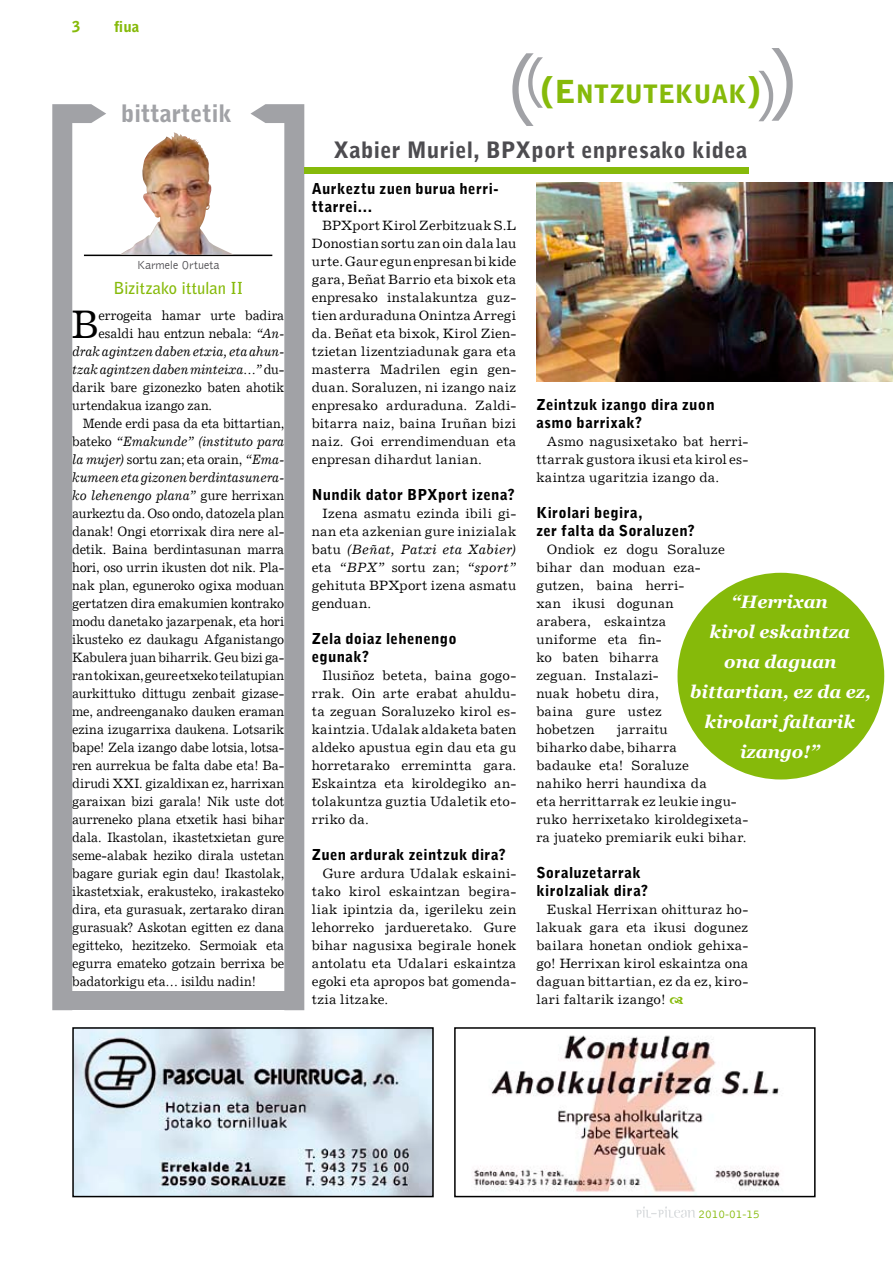
<style>
.page{position:relative;width:893px;height:1263px;background:#fff}
.page>*{position:absolute;margin:0;border:0;box-sizing:border-box;transform-origin:0 0}
.t1{font:300 72px "Bell Gothic";color:#a1a2a6}
.t2{font:39.75px "Excelsior LT";color:#000;scale:.94 1}
.t3{font:900 25.2px "Bell Gothic Std";color:#86ba0a}
.t4{font:900 24px "Bell Gothic Std";color:#a1a2a6}
.t5{font:900 22.5px "Bell Gothic Std";letter-spacing:.01em;color:#4d4c50}
.t6{font:italic 700 18px/30px "Georgia";color:#fff;text-align:center}
.t7{font:700 16.5px "Bell Gothic Std";letter-spacing:-.005em;color:#86ba0a}
.t8{font:900 15px/18px "Bell Gothic Std";letter-spacing:.025em;color:#000}
.t9{font:900 15px "Bell Gothic Std";color:#86ba0a}
.t10{font:13.5px/18px "Excelsior LT";letter-spacing:.005em;color:#000;text-align:justify}
.t11{font:13.5px "Excelsior LT";letter-spacing:.005em;color:#000;scale:.94 1}
.t12{font:italic 13.5px "Excelsior LT";letter-spacing:-.005em;color:#000;scale:.94 1}
.t13{font:300 12px "Bell Gothic";color:#4d4c50}
.t14{font:300 12px "Bell Gothic";color:#86ba0a}
.s1{font-style:italic}
.s2{font-style:normal}
.s3{font-size:103.65px}
.s4{font-size:36px}
.s5{font-size:31.5px}
</style>
<div class="page">
<svg style="left:636px;top:1206px;width:59px;height:12px"></svg>
<svg style="left:250px;top:104px;width:54px;height:906px"></svg>
<svg style="left:52px;top:104px;width:54px;height:906px"></svg>
<div style="left:677px;top:573px;width:207px;height:206px;background:#86ba0a;border-radius:50%"></div>
<div style="left:72px;top:991px;width:212px;height:19px;background:#a1a2a6"></div>
<div style="left:304px;top:168px;width:444px;height:6px;background:#86ba0a"></div>
<img style="left:536px;top:183px;width:357px;height:199px">
<hr style="left:84px;top:255px;width:188px;height:1px;background:#000">
<img style="left:75px;top:1030px;width:356px;height:164px">
<div style="left:72px;top:1027px;width:362px;height:170px;border:2px solid #000"></div>
<img style="left:474px;top:1035px;width:306px;height:157px">
<div style="left:454px;top:1027px;width:362px;height:170px;border:2px solid #000"></div>
<img style="left:119px;top:132px;width:115px;height:123px">
<p class="t9" style="left:72px;top:18px;width:10px">3</p>
<p class="t9" style="left:114px;top:18px;width:27px">fiua</p>
<h3 class="t4" style="left:121px;top:100px;width:112px">bittartetik</h3>
<p class="t13" style="left:137px;top:259px;width:84px">Karmele Ortueta</p>
<p class="t7" style="left:113px;top:279px;width:131px">Bizitzako ittulan II</p>
<h2 class="t2" style="left:72px;top:302px;width:30px">B</h2>
<p class="t11" style="left:99px;top:308px;width:199px">errogeita hamar urte badira</p>
<p class="t11" style="left:99px;top:326px;width:199px">esaldi hau entzun nebala: <span class="s1">“An-</span></p>
<p class="t12" style="left:72px;top:344px;width:227px">drak agintzen daben etxia, eta ahun-</p>
<p class="t12" style="left:72px;top:362px;width:227px">tzak agintzen daben minteixa…” <span class="s2">du-</span></p>
<p class="t11" style="left:72px;top:380px;width:227px">darik bare gizonezko baten ahotik</p>
<p class="t11" style="left:72px;top:398px;width:150px">urtendakua izango zan.</p>
<p class="t11" style="left:83px;top:416px;width:216px">Mende erdi pasa da eta bittartian,</p>
<p class="t12" style="left:72px;top:434px;width:227px"><span class="s2">bateko</span> “Emakunde” (instituto para</p>
<p class="t11" style="left:72px;top:452px;width:227px"><span class="s1">la mujer)</span> sortu zan; eta orain, <span class="s1">“Ema-</span></p>
<p class="t12" style="left:72px;top:470px;width:227px">kumeen eta gizonen berdintasunera-</p>
<p class="t12" style="left:72px;top:488px;width:227px">ko lehenengo plana” <span class="s2">gure herrixan</span></p>
<p class="t11" style="left:72px;top:506px;width:227px">aurkeztu da. Oso ondo, datozela plan</p>
<p class="t11" style="left:72px;top:524px;width:227px">danak! Ongi etorrixak dira nere al-</p>
<p class="t11" style="left:72px;top:542px;width:227px">detik. Baina berdintasunan marra</p>
<p class="t11" style="left:72px;top:560px;width:227px">hori, oso urrin ikusten dot nik. Pla-</p>
<p class="t11" style="left:72px;top:578px;width:227px">nak plan, eguneroko ogixa moduan</p>
<p class="t11" style="left:72px;top:596px;width:227px">gertatzen dira emakumien kontrako</p>
<p class="t11" style="left:72px;top:614px;width:227px">modu danetako jazarpenak, eta hori</p>
<p class="t11" style="left:72px;top:632px;width:227px">ikusteko ez daukagu Afganistango</p>
<p class="t11" style="left:72px;top:650px;width:227px">Kabulera juan biharrik. Geu bizi ga-</p>
<p class="t11" style="left:72px;top:668px;width:227px">ran tokixan, geure etxeko teilatupian</p>
<p class="t11" style="left:72px;top:686px;width:227px">aurkittuko dittugu zenbait gizase-</p>
<p class="t11" style="left:72px;top:704px;width:227px">me, andreenganako dauken eraman</p>
<p class="t11" style="left:72px;top:722px;width:227px">ezina izugarrixa daukena. Lotsarik</p>
<p class="t11" style="left:72px;top:740px;width:227px">bape! Zela izango dabe lotsia, lotsa-</p>
<p class="t11" style="left:72px;top:758px;width:227px">ren aurrekua be falta dabe eta! Ba-</p>
<p class="t11" style="left:72px;top:776px;width:227px">dirudi XXI. gizaldixan ez, harrixan</p>
<p class="t11" style="left:72px;top:794px;width:227px">garaixan bizi garala! Nik uste dot</p>
<p class="t11" style="left:72px;top:812px;width:227px">aurreneko plana etxetik hasi bihar</p>
<p class="t11" style="left:72px;top:830px;width:227px">dala. Ikastolan, ikastetxietan gure</p>
<p class="t11" style="left:72px;top:848px;width:227px">seme-alabak heziko dirala ustetan</p>
<p class="t11" style="left:72px;top:866px;width:227px">bagare guriak egin dau! Ikastolak,</p>
<p class="t11" style="left:72px;top:884px;width:227px">ikastetxiak, erakusteko, irakasteko</p>
<p class="t11" style="left:72px;top:902px;width:227px">dira, eta gurasuak, zertarako diran</p>
<p class="t11" style="left:72px;top:920px;width:227px">gurasuak? Askotan egitten ez dana</p>
<p class="t11" style="left:72px;top:938px;width:227px">egitteko, hezitzeko. Sermoiak eta</p>
<p class="t11" style="left:72px;top:956px;width:227px">egurra emateko gotzain berrixa be</p>
<p class="t11" style="left:72px;top:974px;width:197px">badatorkigu eta… isildu nadin!</p>
<h1 class="t1" style="left:752px;top:58px;width:52px">)<span class="s3">)</span></h1>
<h3 class="t3" style="left:541px;top:79px;width:221px"><span class="s4">(</span><span class="s5">E</span>NTZUTEKUAK<span class="s4">)</span></h3>
<h3 class="t5" style="left:334px;top:137px;width:415px">Xabier Muriel, BPXport enpresako kidea</h3>
<p class="t8" style="left:312px;top:180px;width:188px">Aurkeztu zuen burua herri&shy;ttarrei…</p>
<p class="t10" style="left:312px;top:217px;width:206px;text-indent:11px">BPXport Kirol Zerbitzuak S.L Donostian sortu zan oin dala lau urte. Gaur egun enpresan bi kide gara, Beñat Barrio eta bixok eta enpresako instalakuntza guz&shy;tien arduraduna Onintza Arregi da. Beñat eta bixok, Kirol Zien&shy;tzietan lizentziadunak gara eta masterra Madrilen egin gen&shy;duan. Soraluzen, ni izango naiz enpresako arduraduna. Zaldi&shy;bitarra naiz, baina Iruñan bizi naiz. Goi errendimenduan eta enpresan dihardut lanian.</p>
<p class="t8" style="left:312px;top:486px;width:205px">Nundik dator BPXport izena?</p>
<p class="t10" style="left:312px;top:505px;width:206px;text-indent:11px">Izena asmatu ezinda ibili gi&shy;nan eta azkenian gure inizialak batu <span class="s1">(Beñat, Patxi eta Xabier) </span>eta <span class="s1">“BPX”</span> sortu zan; <span class="s1">“sport” </span>gehituta BPXport izena asmatu genduan.</p>
<p class="t8" style="left:312px;top:630px;width:146px">Zela doiaz lehenengo egunak?</p>
<p class="t10" style="left:312px;top:667px;width:206px;text-indent:11px">Ilusiñoz beteta, baina gogo&shy;rrak. Oin arte erabat ahuldu&shy;ta zeguan Soraluzeko kirol es&shy;kaintzia. Udalak aldaketa baten aldeko apustua egin dau eta gu horretarako erremintta gara.<br>Eskaintza eta kiroldegiko an&shy;tolakuntza guztia Udaletik eto&shy;rriko da.</p>
<p class="t8" style="left:312px;top:846px;width:196px">Zuen ardurak zeintzuk dira?</p>
<p class="t10" style="left:312px;top:865px;width:206px;text-indent:11px">Gure ardura Udalak eskaini&shy;tako kirol eskaintzan begira&shy;liak ipintzia da, igerileku zein lehorreko jardueretako. Gure bihar nagusixa begirale honek antolatu eta Udalari eskaintza egoki eta apropos bat gomenda&shy;tzia litzake.</p>
<p class="t8" style="left:536px;top:396px;width:180px">Zeintzuk izango dira zuon asmo barrixak?</p>
<p class="t10" style="left:536px;top:433px;width:214px;text-indent:11px">Asmo nagusixetako bat herri&shy;ttarrak gustora ikusi eta kirol es&shy;kaintza ugaritzia izango da.</p>
<p class="t8" style="left:536px;top:504px;width:160px">Kirolari begira,<br>zer falta da Soraluzen?</p>
<p class="t10" style="left:536px;top:541px;width:190px;text-align:left;text-indent:11px">Ondiok ez dogu Soraluze bihar dan moduan eza&shy;gutzen, baina herri-<br>xan ikusi dogunan arabera, eskaintza uniforme eta fin-<br>ko baten biharra<br>zeguan. Instalazi-<br>nuak hobetu dira,<br>baina gure ustez<br>hobetzen</p>
<h3 class="t6" style="left:690px;top:587px;width:183px">“Herrixan<br>kirol eskaintza<br>ona daguan bittartian, ez da ez, kirolari faltarik izango!”</h3>
<p class="t10" style="left:536px;top:721px;width:214px;text-align:left;text-indent:81px">jarraitu<br>biharko dabe, biharra<br>badauke eta! Soraluze<br>nahiko herri haundixa da<br>eta herrittarrak ez leukie ingu&shy;ruko herrixetako kiroldegixeta&shy;ra juateko premiarik euki bihar.</p>
<p class="t8" style="left:536px;top:864px;width:113px">Soraluzetarrak kirolzaliak dira?</p>
<p class="t10" style="left:536px;top:901px;width:214px;text-indent:11px">Euskal Herrixan ohitturaz ho&shy;lakuak gara eta ikusi dogunez bailara honetan ondiok gehixa&shy;go! Herrixan kirol eskaintza ona daguan bittartian, ez da ez, kiro&shy;lari faltarik izango!</p>
<p class="t14" style="left:698px;top:1207px;width:63px">2010-01-15</p>
</div>
